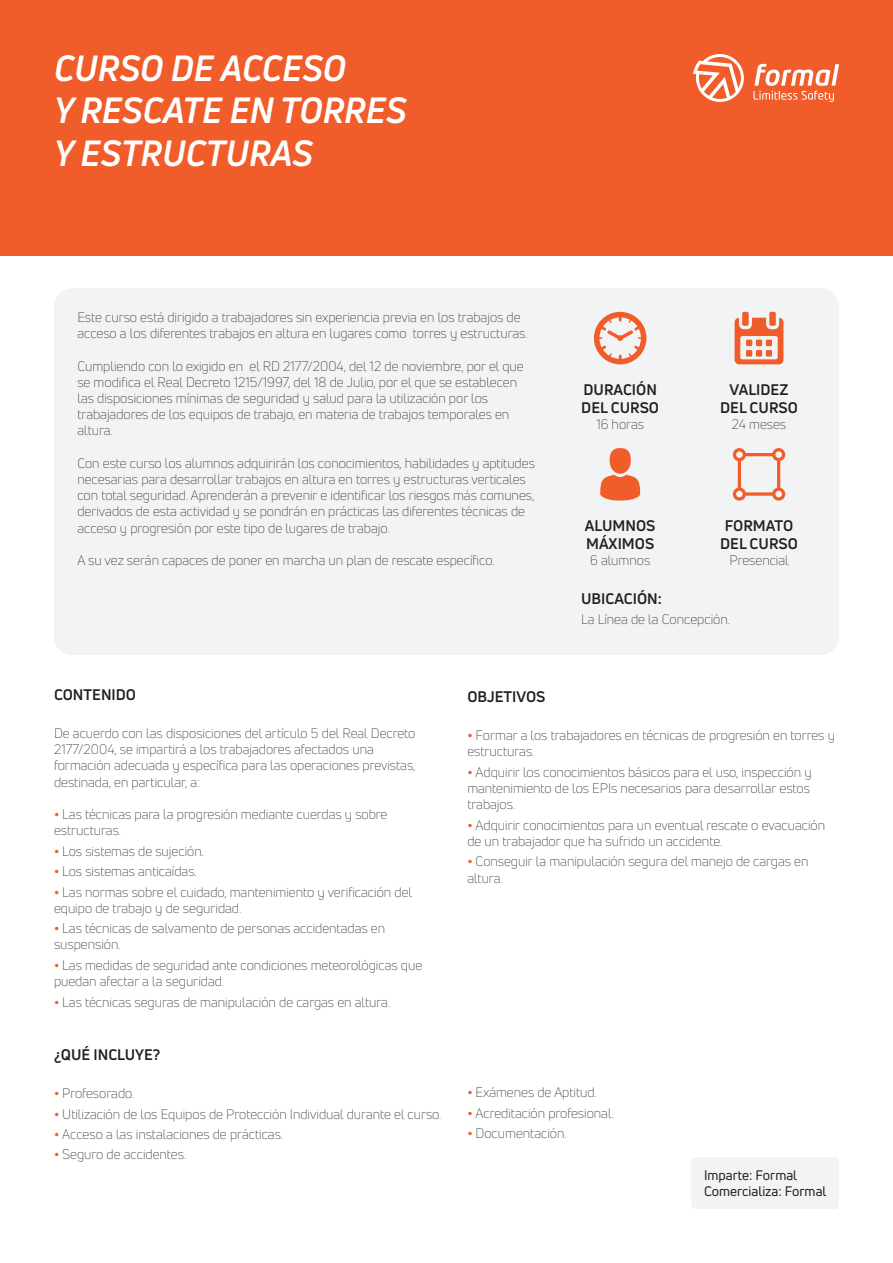
<style>
.page{position:relative;width:893px;height:1263px;background:#fff}
.page>*{position:absolute;margin:0;border:0;box-sizing:border-box;transform-origin:0 0}
.t1{font:italic 700 35.7px/42.8px "Uni Neue";color:#fff}
.t2{font:700 15px "Uni Neue";color:#231f20}
.t3{font:300 13.5px/16.2px "Uni Neue";color:#231f20}
.t4{font:13.5px "Uni Neue";color:#231f20}
.s1{font-weight:700;color:#f15d2a}
</style>
<div class="page">
<div style="left:0;top:0;width:893px;height:256px;background:#f15d2a"></div>
<div style="left:54px;top:288px;width:785px;height:367px;background:#f2f3f4;border-radius:18px"></div>
<div style="left:610px;top:448px;width:21px;height:26px;background:#f15d2a;border-radius:50%"></div>
<svg style="left:600px;top:475px;width:41px;height:26px"></svg>
<svg style="left:594px;top:312px;width:52px;height:52px"></svg>
<svg style="left:735px;top:318px;width:48px;height:46px"></svg>
<div style="left:742px;top:312px;width:7px;height:14px;background:#f15d2a;border-radius:2px"></div>
<div style="left:769px;top:312px;width:7px;height:14px;background:#f15d2a;border-radius:2px"></div>
<svg style="left:693px;top:54px;width:51px;height:48px"></svg>
<svg style="left:753px;top:64px;width:86px;height:38px"></svg>
<svg style="left:733px;top:448px;width:52px;height:53px"></svg>
<div style="left:691px;top:1157px;width:148px;height:52px;background:#f2f3f4;border-radius:4px"></div>
<p class="t1" style="left:54px;top:46px;width:354px">CURSO DE ACCESO<br>Y RESCATE EN TORRES<br>Y ESTRUCTURAS</p>
<p class="t3" style="left:77px;top:309px;width:452px">Este curso está dirigido a trabajadores sin experiencia previa en los trabajos de acceso a los diferentes trabajos en altura en lugares como torres y estructuras.</p>
<p class="t3" style="left:77px;top:357px;width:448px">Cumpliendo con lo exigido en el RD 2177/2004, del 12 de noviembre, por el que se modifica el Real Decreto 1215/1997, del 18 de Julio, por el que se establecen las disposiciones mínimas de seguridad y salud para la utilización por los trabajadores de los equipos de trabajo, en materia de trabajos temporales en altura.</p>
<p class="t3" style="left:77px;top:455px;width:459px">Con este curso los alumnos adquirirán los conocimientos, habilidades y aptitudes necesarias para desarrollar trabajos en altura en torres y estructuras verticales con total seguridad. Aprenderán a prevenir e identificar los riesgos más comunes, derivados de esta actividad y se pondrán en prácticas las diferentes técnicas de acceso y progresión por este tipo de lugares de trabajo.</p>
<p class="t3" style="left:77px;top:552px;width:419px">A su vez serán capaces de poner en marcha un plan de rescate específico.</p>
<p class="t2" style="left:583px;top:380px;width:75px">DURACIÓN</p>
<p class="t2" style="left:581px;top:398px;width:79px">DEL CURSO</p>
<p class="t3" style="left:596px;top:416px;width:49px">16 horas</p>
<p class="t2" style="left:585px;top:516px;width:72px">ALUMNOS</p>
<p class="t2" style="left:586px;top:534px;width:70px">MÁXIMOS</p>
<p class="t3" style="left:590px;top:552px;width:62px">6 alumnos</p>
<p class="t2" style="left:730px;top:380px;width:60px">VALIDEZ</p>
<p class="t2" style="left:720px;top:398px;width:79px">DEL CURSO</p>
<p class="t3" style="left:732px;top:416px;width:56px">24 meses</p>
<p class="t2" style="left:725px;top:516px;width:70px">FORMATO</p>
<p class="t2" style="left:720px;top:534px;width:79px">DEL CURSO</p>
<p class="t3" style="left:729px;top:552px;width:61px">Presencial</p>
<p class="t2" style="left:581px;top:590px;width:82px">UBICACIÓN:</p>
<p class="t3" style="left:581px;top:611px;width:150px">La Línea de la Concepción.</p>
<p class="t2" style="left:54px;top:685px;width:84px">CONTENIDO</p>
<p class="t3" style="left:54px;top:725px;width:363px">De acuerdo con las disposiciones del artículo 5 del Real Decreto 2177/2004, se impartirá a los trabajadores afectados una formación adecuada y específica para las operaciones previstas, destinada, en particular, a:</p>
<p class="t3" style="left:54px;top:806px;width:335px"><span class="s1">•</span> Las técnicas para la progresión mediante cuerdas y sobre estructuras.</p>
<p class="t3" style="left:54px;top:842px;width:151px"><span class="s1">•</span> Los sistemas de sujeción.</p>
<p class="t3" style="left:54px;top:863px;width:144px"><span class="s1">•</span> Los sistemas anticaídas.</p>
<p class="t3" style="left:54px;top:883px;width:360px"><span class="s1">•</span> Las normas sobre el cuidado, mantenimiento y verificación del equipo de trabajo y de seguridad.</p>
<p class="t3" style="left:54px;top:920px;width:333px"><span class="s1">•</span> Las técnicas de salvamento de personas accidentadas en suspensión.</p>
<p class="t3" style="left:54px;top:957px;width:370px"><span class="s1">•</span> Las medidas de seguridad ante condiciones meteorológicas que puedan afectar a la seguridad.</p>
<p class="t3" style="left:54px;top:993px;width:338px"><span class="s1">•</span> Las técnicas seguras de manipulación de cargas en altura.</p>
<p class="t2" style="left:54px;top:1045px;width:108px">¿QUÉ INCLUYE?</p>
<p class="t3" style="left:54px;top:1085px;width:82px"><span class="s1">•</span> Profesorado.</p>
<p class="t3" style="left:54px;top:1105px;width:389px"><span class="s1">•</span> Utilización de los Equipos de Protección Individual durante el curso.</p>
<p class="t3" style="left:54px;top:1126px;width:231px"><span class="s1">•</span> Acceso a las instalaciones de prácticas.</p>
<p class="t3" style="left:54px;top:1146px;width:134px"><span class="s1">•</span> Seguro de accidentes.</p>
<p class="t2" style="left:467px;top:688px;width:80px">OBJETIVOS</p>
<p class="t3" style="left:467px;top:727px;width:369px"><span class="s1">•</span> Formar a los trabajadores en técnicas de progresión en torres y estructuras.</p>
<p class="t3" style="left:467px;top:764px;width:346px"><span class="s1">•</span> Adquirir los conocimientos básicos para el uso, inspección y mantenimiento de los EPIs necesarios para desarrollar estos trabajos.</p>
<p class="t3" style="left:467px;top:817px;width:359px"><span class="s1">•</span> Adquirir conocimientos para un eventual rescate o evacuación de un trabajador que ha sufrido un accidente.</p>
<p class="t3" style="left:467px;top:853px;width:343px"><span class="s1">•</span> Conseguir la manipulación segura del manejo de cargas en altura.</p>
<p class="t3" style="left:467px;top:1084px;width:131px"><span class="s1">•</span> Exámenes de Aptitud.</p>
<p class="t3" style="left:467px;top:1105px;width:148px"><span class="s1">•</span> Acreditación profesional.</p>
<p class="t3" style="left:467px;top:1125px;width:101px"><span class="s1">•</span> Documentación.</p>
<p class="t4" style="left:704px;top:1167px;width:95px">Imparte: Formal</p>
<p class="t4" style="left:704px;top:1183px;width:124px">Comercializa: Formal</p>
</div>
